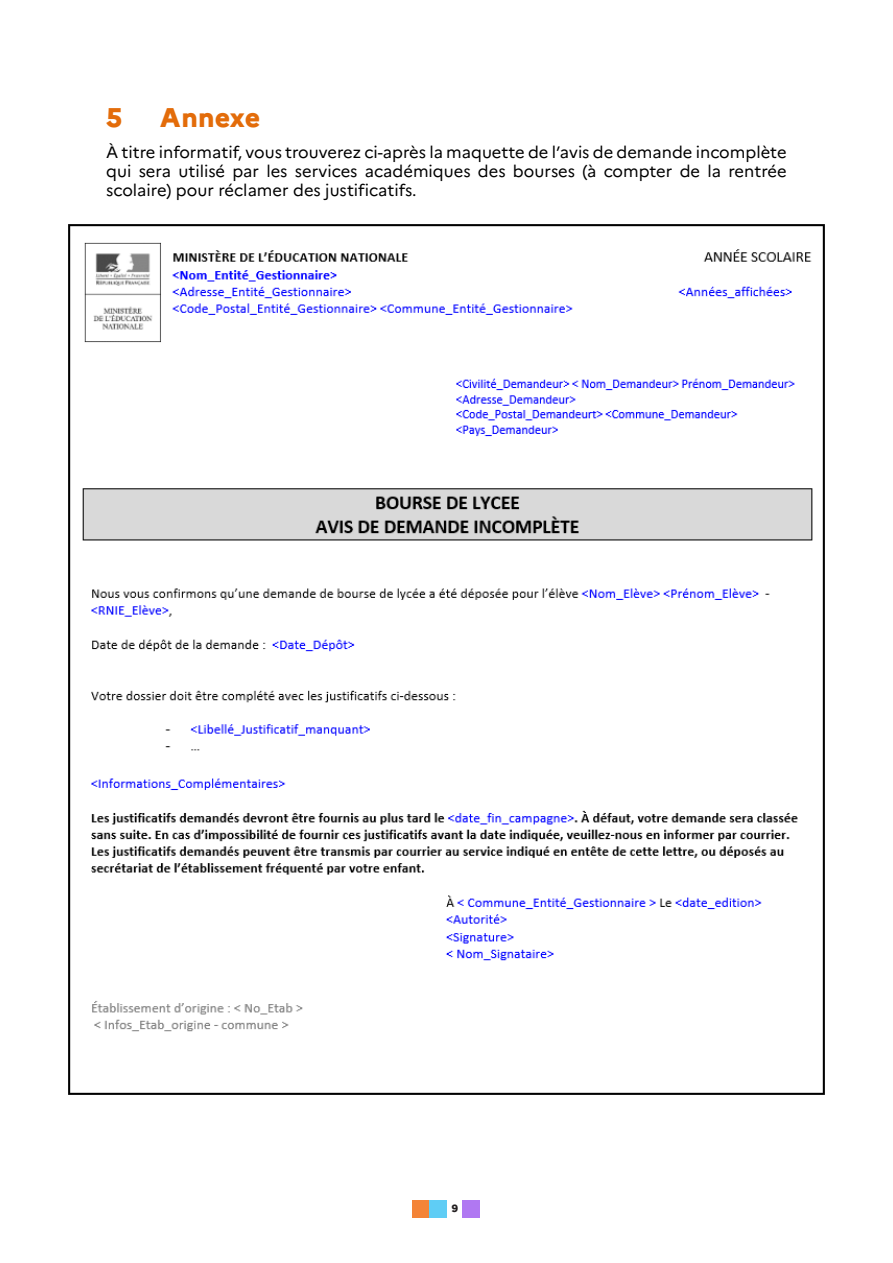
<style>
.page{position:relative;width:893px;height:1263px;background:#fff}
.page>*{position:absolute;margin:0;border:0;box-sizing:border-box;transform-origin:0 0}
.List_Paragraph{font:800 27px "Marianne";color:#e36c0a}
.t1{font:16.5px/18.9px "Marianne";color:#000;text-align:justify}
.t2{font:800 10.5px "Marianne";color:#231f20}
</style>
<div class="page">
<div style="left:413px;top:1200px;width:17px;height:17px;background:#f48437"></div>
<div style="left:430px;top:1200px;width:17px;height:17px;background:#5fcdf5"></div>
<div style="left:463px;top:1200px;width:17px;height:17px;background:#b078f2"></div>
<img style="left:68px;top:225px;width:756px;height:869px">
<p class="List_Paragraph" style="left:106px;top:100px;width:18px">5</p>
<p class="List_Paragraph" style="left:160px;top:100px;width:102px">Annexe</p>
<p class="t1" style="left:106px;top:143px;width:682px">À titre informatif, vous trouverez ci-après la maquette de l’avis de demande incomplète qui sera utilisé par les services académiques des bourses (à compter de la rentrée scolaire) pour réclamer des justificatifs.</p>
<p class="t2" style="left:452px;top:1201px;width:8px">9</p>
</div>
